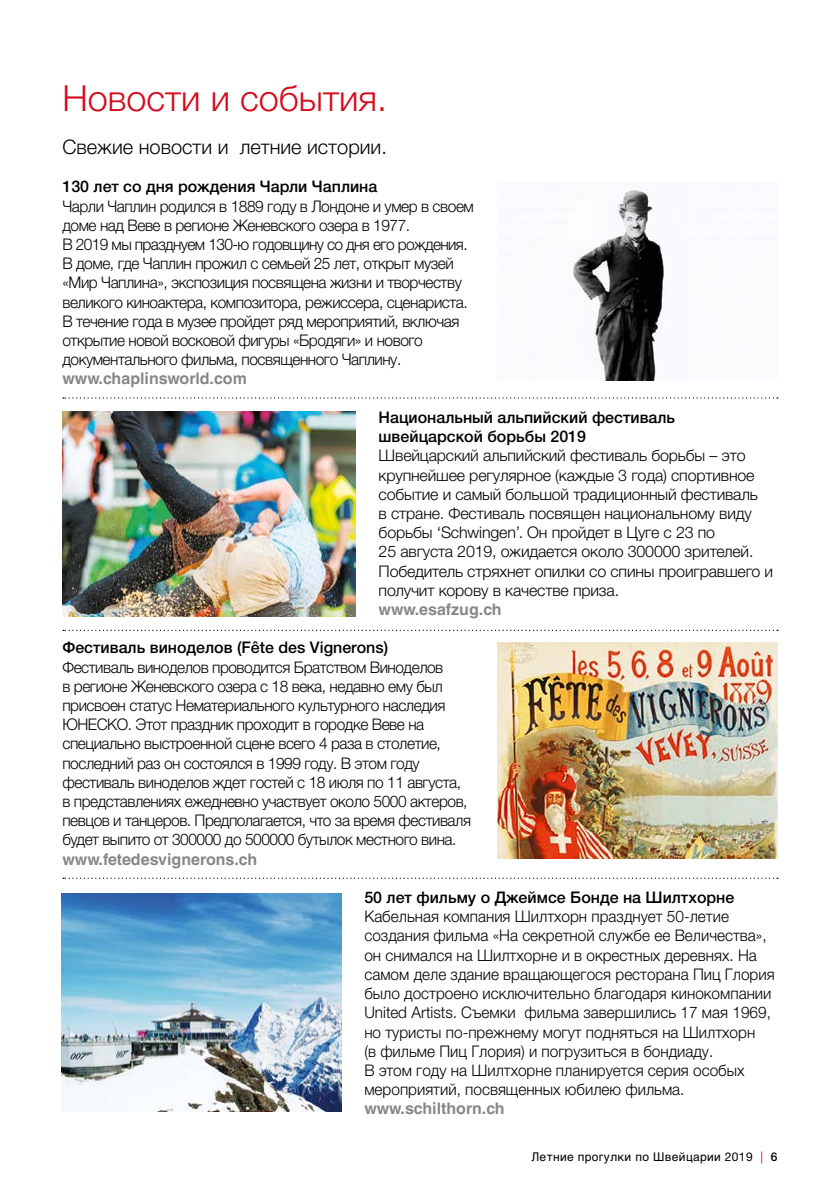
<style>
.page{position:relative;width:840px;height:1191px;background:#fff}
.page>*{position:absolute;margin:0;border:0;box-sizing:border-box;transform-origin:0 0}
.t1{font:300 36px "Helvetica Neue LTW1 G";color:#d50a1c}
.t2{font:300 20px "Helvetica Neue LTW1 G";color:#000}
.t3{font:300 16px/19.2px "Helvetica Neue LTW1 G";letter-spacing:-.03em;color:#000}
.t4{font:300 16px/19.2px "Helvetica Neue LTW1 G";color:#000;scale:.96 1}
.t5{font:300 16px/19.2px "Helvetica Neue LTW1 G";letter-spacing:-.01em;color:#000}
.t6{font:500 16px/19.2px "Helvetica Neue LTW1 G";color:#000}
.t7{font:700 16px "Helvetica C";color:#868786}
.t8{font:12px "Helvetica C";letter-spacing:.03em;color:#000}
.s1{font-family:"Helvetica Neue LT Std"}
.s2{font-family:"Helvetica Neue LT Std";color:#d50a1c}
.s3{font-family:"Helvetica Neue LT Std";font-weight:500}
</style>
<div class="page">
<img style="left:571px;top:188px;width:94px;height:192px">
<img style="left:62px;top:412px;width:294px;height:205px">
<img style="left:497px;top:642px;width:280px;height:216px">
<img style="left:61px;top:893px;width:280px;height:218px">
<svg style="left:63px;top:877px;width:714px;height:2px"></svg>
<svg style="left:63px;top:630px;width:714px;height:1px"></svg>
<svg style="left:63px;top:397px;width:714px;height:1px"></svg>
<h1 class="t1" style="left:62px;top:76px;width:326px">Новости и события.</h1>
<p class="t2" style="left:62px;top:135px;width:326px">Свежие новости и летние истории.</p>
<p class="t6" style="left:62px;top:177px;width:316px">130 лет со дня рождения Чарли Чаплина</p>
<p class="t3" style="left:62px;top:196px;width:413px">Чарли Чаплин родился в 1889 году в Лондоне и умер в своем доме над Веве в регионе Женевского озера в 1977.<br>В 2019 мы празднуем 130-ю годовщину со дня его рождения.<br>В доме, где Чаплин прожил с семьей 25 лет, открыт музей «Мир Чаплина», экспозиция посвящена жизни и творчеству великого киноактера, композитора, режиссера, сценариста.<br>В течение года в музее пройдет ряд мероприятий, включая открытие новой восковой фигуры «Бродяги» и нового документального фильма, посвященного Чаплину.</p>
<p class="t7" style="left:62px;top:370px;width:186px">www.chaplinsworld.com</p>
<p class="t6" style="left:378px;top:407px;width:298px">Национальный альпийский фестиваль швейцарской борьбы 2019</p>
<p class="t5" style="left:378px;top:446px;width:396px">Швейцарский альпийский фестиваль борьбы – это крупнейшее регулярное (каждые 3 года) спортивное событие и самый большой традиционный фестиваль<br>в стране. Фестиваль посвящен национальному виду борьбы ‘Schwingen’. Он пройдет в Цуге с 23 по<br>25 августа 2019, ожидается около 300000 зрителей.<br>Победитель стряхнет опилки со спины проигравшего и получит корову в качестве приза.</p>
<p class="t7" style="left:378px;top:600px;width:124px">www.esafzug.ch</p>
<p class="t6" style="left:62px;top:638px;width:327px">Фестиваль виноделов (Fête des Vignerons)</p>
<p class="t3" style="left:62px;top:657px;width:410px">Фестиваль виноделов проводится Братством Виноделов<br>в регионе Женевского озера с 18 века, недавно ему был присвоен статус Нематериального культурного наследия ЮНЕСКО. Этот праздник проходит в городке Веве на специально выстроенной сцене всего 4 раза в столетие, последний раз он состоялся в 1999 году. В этом году фестиваль виноделов ждет гостей с 18 июля по 11 августа, в представлениях ежедневно участвует около 5000 актеров, певцов и танцеров. Предполагается, что за время фестиваля будет выпито от 300000 до 500000 бутылок местного вина.</p>
<p class="t7" style="left:62px;top:850px;width:196px">www.fetedesvignerons.ch</p>
<p class="t6" style="left:364px;top:887px;width:371px">50 лет фильму о Джеймсе Бонде на Шилтхорне</p>
<p class="t4" style="left:364px;top:907px;width:428px">Кабельная компания Шилтхорн празднует 50-летие создания фильма «На секретной службе ее Величества», он снимался на Шилтхорне и в окрестных деревнях. На самом деле здание вращающегося ресторана Пиц Глория было достроено исключительно благодаря кинокомпании United Artists. Съемки фильма завершились 17 мая 1969, но туристы по-прежнему могут подняться на Шилтхорн<br>(в фильме Пиц Глория) и погрузиться в бондиаду.<br>В этом году на Шилтхорне планируется серия особых мероприятий, посвященных юбилею фильма.</p>
<p class="t7" style="left:364px;top:1099px;width:142px">www.schilthorn.ch</p>
<p class="t8" style="left:531px;top:1149px;width:247px">Летние прогулки по Швейцарии <span class="s1">2019</span> <span class="s2">|</span> <span class="s3">6</span></p>
</div>
